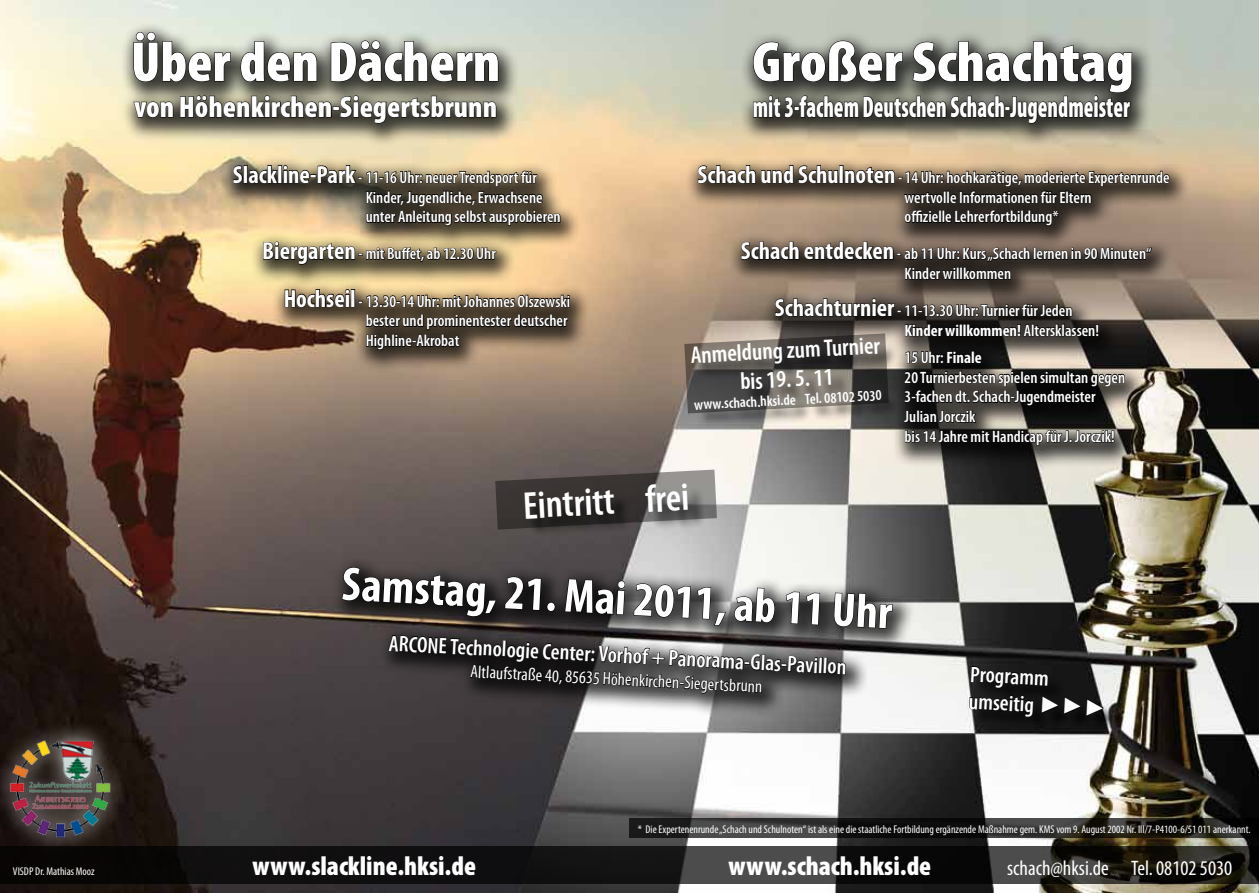
<style>
.page{position:relative;width:1259px;height:893px;background:#fff}
.page>*{position:absolute;margin:0;border:0;box-sizing:border-box;transform-origin:0 0}
.t1{font:900 condensed 57px "Myriad Pro";color:#fff;scale:1.04 1}
.t2{font:900 condensed 57px "Myriad Pro";color:#fff}
.t3{font:700 condensed 48px "Myriad Pro";color:#fff}
.t4{font:600 condensed 39px "Myriad Pro";color:#fff}
.t5{font:900 condensed 30px "Myriad Pro";color:#fff;scale:.73 1}
.t6{font:900 condensed 30px "Myriad Pro";color:#fff}
.t7{font:900 condensed 27px "Myriad Pro";color:#fff}
.t8{font:600 condensed 24px/28.8px "Myriad Pro";color:#fff;text-align:center}
.t9{font:600 condensed 22.5px/27px "Myriad Pro";color:#fff}
.t10{font:condensed 21px "Myriad Pro";color:#fff}
.t11{font:condensed 18px "Myriad Pro";color:#fff}
.t12{font:600 condensed 16.5px/19.8px "Myriad Pro";color:#fff}
.t13{font:600 condensed 15px "Myriad Pro";color:#fff}
.t14{font:condensed 11.25px "Myriad Pro";color:#fff}
.s1{font-weight:700;font-size:24.75px}
.s2{font-weight:700}
.s3{font-family:"Arial";font-weight:400;font-stretch:normal}
</style>
<div class="page">
<img style="left:0;top:0;width:1259px;height:893px">
<div style="left:328px;top:554px;width:585px;height:96px;background:#000;opacity:.75"></div>
<svg style="left:341px;top:558px;width:552px;height:160px;background:#565454"></svg>
<div style="left:118px;top:20px;width:472px;height:352px;background:#000;opacity:.75"></div>
<svg style="left:133px;top:32px;width:98px;height:50px;background:#6a6c64"></svg>
<svg style="left:240px;top:41px;width:77px;height:41px;background:#62635c"></svg>
<svg style="left:330px;top:40px;width:168px;height:42px;background:#585a54"></svg>
<svg style="left:133px;top:101px;width:41px;height:26px"></svg>
<svg style="left:180px;top:95px;width:316px;height:29px;background:#514f44"></svg>
<svg style="left:232px;top:165px;width:329px;height:69px;background:#71644d"></svg>
<svg style="left:263px;top:242px;width:233px;height:29px;background:#6a6046"></svg>
<svg style="left:284px;top:289px;width:65px;height:19px"></svg>
<div style="left:351px;top:289px;width:4px;height:18px;border:1px solid #000"></div>
<svg style="left:358px;top:288px;width:212px;height:70px;background:#5f503e"></svg>
<svg style="left:495px;top:470px;width:222px;height:60px;background:#5d5856"></svg>
<div style="left:526px;top:486px;width:180px;height:49px;background:#000;opacity:.75"></div>
<div style="left:0;top:720px;width:127px;height:134px;background:#fff;opacity:.75"></div>
<img style="left:5px;top:737px;width:108px;height:107px">
<svg style="left:0;top:847px;width:1259px;height:37px;background:#1a1918"></svg>
<svg style="left:629px;top:819px;width:630px;height:19px;background:#252422"></svg>
<div style="left:971px;top:668px;width:149px;height:66px;background:#000;opacity:.75"></div>
<svg style="left:969px;top:641px;width:135px;height:97px;background:#292929"></svg>
<div style="left:682px;top:29px;width:506px;height:440px;background:#000;opacity:.75"></div>
<svg style="left:753px;top:40px;width:379px;height:84px;background:#4c4d47"></svg>
<svg style="left:697px;top:165px;width:472px;height:127px;background:#68594b"></svg>
<svg style="left:684px;top:298px;width:441px;height:156px;background:#59544f"></svg>
<h1 class="t2" style="left:131px;top:30px;width:371px">Über den Dächern</h1>
<h3 class="t6" style="left:134px;top:90px;width:364px">von Höhenkirchen-Siegertsbrunn</h3>
<p class="t12" style="left:366px;top:168px;width:197px;text-indent:-133px"><span class="s1">Slackline-Park</span> <span class="s2">-</span> 11-16 Uhr: neuer Trendsport für<br>Kinder, Jugendliche, Erwachsene unter Anleitung selbst ausprobieren</p>
<p class="t12" style="left:262px;top:244px;width:235px"><span class="s1">Biergarten</span> <span class="s2">-</span> mit Buffet, ab 12.30 Uhr</p>
<p class="t12" style="left:366px;top:292px;width:206px;text-indent:-82px"><span class="s1">Hochseil</span> <span class="s2">-</span> 13.30-14 Uhr: mit Johannes Olszewski bester und prominentester deutscher<br>Highline-Akrobat</p>
<h1 class="t1" style="left:752px;top:30px;width:368px">Großer Schachtag</h1>
<h3 class="t5" style="left:753px;top:90px;width:518px">mit 3-fachem Deutschen Schach-Jugendmeister</h3>
<p class="t12" style="left:904px;top:168px;width:266px;text-indent:-207px"><span class="s1">Schach und Schulnoten</span> <span class="s2">-</span> 14 Uhr: hochkarätige, moderierte Expertenrunde wertvolle Informationen für Eltern<br>offizielle Lehrerfortbildung*</p>
<p class="t12" style="left:904px;top:244px;width:248px;text-indent:-164px"><span class="s1">Schach entdecken</span> <span class="s2">-</span> ab 11 Uhr: Kurs „Schach lernen in 90 Minuten“<br>Kinder willkommen</p>
<p class="t12" style="left:904px;top:301px;width:196px;text-indent:-130px"><span class="s1">Schachturnier</span> <span class="s2">-</span> 11-13.30 Uhr: Turnier für Jeden<br><span class="s2">Kinder willkommen!</span> Altersklassen!</p>
<p class="t12" style="left:904px;top:348px;width:222px">15 Uhr: <span class="s2">Finale<br></span>20 Turnierbesten spielen simultan gegen<br>3-fachen dt. Schach-Jugendmeister<br>Julian Jorczik<br>bis 14 Jahre mit Handicap für J. Jorczik!</p>
<h3 class="t8" style="left:690px;top:341px;width:191px;rotate:-3deg">Anmeldung zum Turnier bis 19. 5. 11</h3>
<p class="t13" style="left:694px;top:397px;width:189px;rotate:-3deg">www.schach.hksi.de Tel. 08102 5030</p>
<h3 class="t4" style="left:522px;top:484px;width:168px;rotate:-3deg">Eintritt frei</h3>
<h2 class="t3" style="left:343px;top:554px;width:552px;rotate:3deg">Samstag, 21. Mai 2011, ab 11 Uhr</h2>
<h3 class="t9" style="left:389px;top:630px;width:460px;rotate:3deg">ARCONE Technologie Center: Vorhof + Panorama-Glas-Pavillon</h3>
<p class="t11" style="left:471px;top:660px;width:294px;rotate:3deg">Altlaufstraße 40, 85635 Höhenkirchen-Siegertsbrunn</p>
<h3 class="t9" style="left:971px;top:661px;width:139px;rotate:3deg">Programm umseitig <span class="s3">►►►</span></h3>
<p class="t14" style="left:638px;top:822px;width:614px">* Die Expertenenrunde „Schach und Schulnoten“ ist als eine die staatliche Fortbildung ergänzende Maßnahme gem. KMS vom 9. August 2002 Nr. III/7-P4100-6/51 011 anerkannt.</p>
<p class="t14" style="left:13px;top:865px;width:83px">VISDP Dr. Mathias Mooz</p>
<h3 class="t7" style="left:252px;top:851px;width:225px">www.slackline.hksi.de</h3>
<h3 class="t7" style="left:728px;top:851px;width:204px">www.schach.hksi.de</h3>
<p class="t10" style="left:1007px;top:856px;width:227px">schach@hksi.de Tel. 08102 5030</p>
</div>
